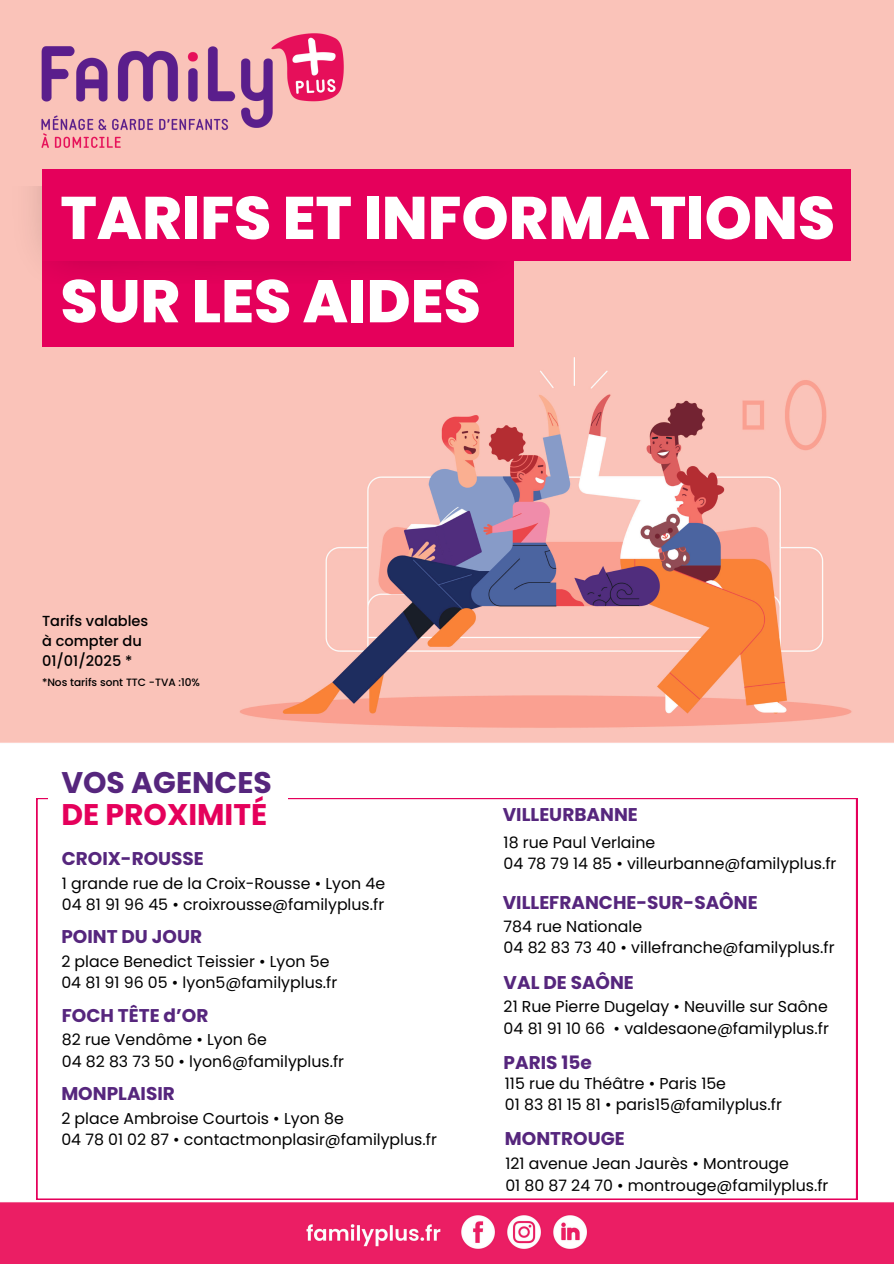
<style>
.page{position:relative;width:894px;height:1264px;background:#fff}
.page>*{position:absolute;margin:0;border:0;box-sizing:border-box;transform-origin:0 0}
.t1{font:800 60px/83.2px "Poppins";color:#fff}
.t2{font:700 29.85px/32.2px "Poppins";color:#e5005b}
.t3{font:700 18.45px "Poppins";color:#56267d}
.t4{font:15.75px/21.3px "Poppins";color:#000}
.t5{font:500 14.55px/19.8px "Poppins";color:#000}
.t6{font:500 10.65px "Poppins";color:#000}
.s1{color:#56267d}
</style>
<div class="page">
<img style="left:0;top:0;width:893px;height:1263px">
<img style="left:31px;top:24px;width:324px;height:134px">
<div style="left:42px;top:255px;width:471px;height:92px;background:#e5005b"></div>
<img style="left:0;top:186px;width:551px;height:97px">
<div style="left:42px;top:169px;width:808px;height:92px;background:#e5005b"></div>
<svg style="left:37px;top:798px;width:819px;height:401px"></svg>
<div style="left:48px;top:769px;width:240px;height:70px;background:#fff"></div>
<p class="t1" style="left:60px;top:176px;width:775px">TARIFS ET INFORMATIONS<br>SUR LES AIDES</p>
<h3 class="t5" style="left:42px;top:611px;width:108px">Tarifs valables à compter du<br>01/01/2025 *</h3>
<h6 class="t6" style="left:42px;top:675px;width:159px">*Nos tarifs sont TTC -TVA :10%</h6>
<h1 class="t2" style="left:61px;top:766px;width:212px"><span class="s1">VOS AGENCES<br></span>DE PROXIMITÉ</h1>
<p class="t3" style="left:62px;top:845px;width:143px">CROIX-ROUSSE</p>
<h5 class="t4" style="left:62px;top:872px;width:325px">1 grande rue de la Croix-Rousse • Lyon 4e<br>04 81 91 96 45 • croixrousse@familyplus.fr</h5>
<p class="t3" style="left:61px;top:923px;width:142px">POINT DU JOUR</p>
<h2 class="t4" style="left:61px;top:950px;width:277px">2 place Benedict Teissier • Lyon 5e<br>04 81 91 96 05 • lyon5@familyplus.fr</h2>
<h6 class="t3" style="left:62px;top:1002px;width:148px">FOCH TÊTE d’OR</h6>
<h3 class="t4" style="left:62px;top:1029px;width:284px">82 rue Vendôme • Lyon 6e<br>04 82 83 73 50 • lyon6@familyplus.fr</h3>
<h6 class="t3" style="left:61px;top:1080px;width:115px">MONPLAISIR</h6>
<h3 class="t4" style="left:61px;top:1107px;width:377px">2 place Ambroise Courtois • Lyon 8e<br>04 78 01 02 87 • contactmonplasir@familyplus.fr</h3>
<h6 class="t3" style="left:502px;top:801px;width:136px">VILLEURBANNE</h6>
<h4 class="t4" style="left:503px;top:831px;width:334px">18 rue Paul Verlaine<br>04 78 79 14 85 • villeurbanne@familyplus.fr</h4>
<h6 class="t3" style="left:502px;top:889px;width:256px">VILLEFRANCHE-SUR-SAÔNE</h6>
<h3 class="t4" style="left:503px;top:915px;width:332px">784 rue Nationale<br>04 82 83 73 40 • villefranche@familyplus.fr</h3>
<h6 class="t3" style="left:503px;top:969px;width:132px">VAL DE SAÔNE</h6>
<h3 class="t4" style="left:503px;top:996px;width:326px">21 Rue Pierre Dugelay • Neuville sur Saône<br>04 81 91 10 66 • valdesaone@familyplus.fr</h3>
<h6 class="t3" style="left:503px;top:1049px;width:90px">PARIS 15e</h6>
<h3 class="t4" style="left:505px;top:1072px;width:278px">115 rue du Théâtre • Paris 15e<br>01 83 81 15 81 • paris15@familyplus.fr</h3>
<h4 class="t3" style="left:505px;top:1126px;width:121px">MONTROUGE</h4>
<h6 class="t4" style="left:505px;top:1152px;width:324px">121 avenue Jean Jaurès • Montrouge<br>01 80 87 24 70 • montrouge@familyplus.fr</h6>
</div>
